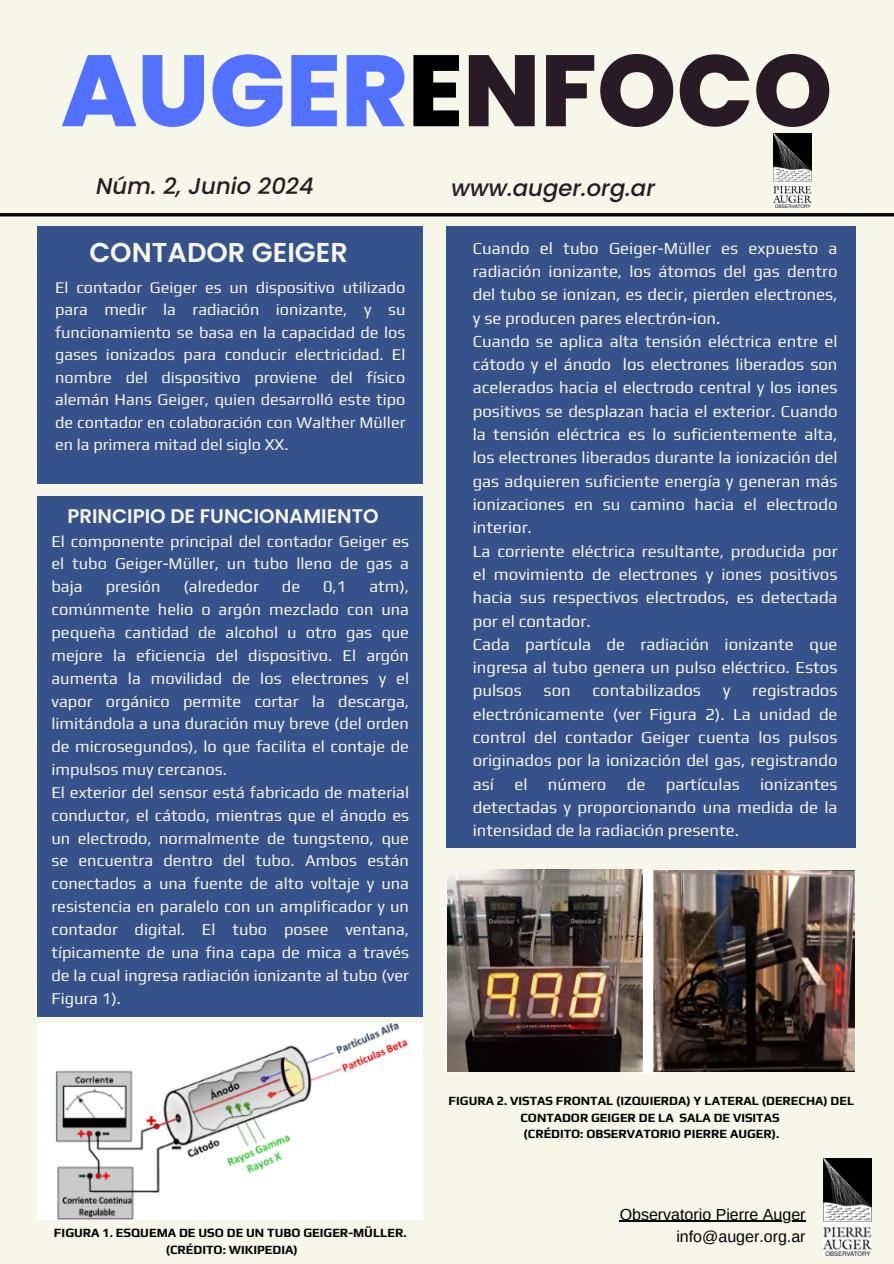
<style>
.page{position:relative;width:894px;height:1264px;background:#fff}
.page>*{position:absolute;margin:0;border:0;box-sizing:border-box;transform-origin:0 0}
.t1{font:800 100.95px "Poppins";color:#5271ff}
.t2{font:600 27.3px "Poppins";color:#f6f6e9}
.t3{font:italic 500 22.8px "Poppins";color:#291b25}
.t4{font:600 19.8px "Poppins";color:#f6f6e9}
.t5{font:16.8px/23.2px "Play";color:#f6f6e9}
.t6{font:16.5px/22.8px "Play";color:#f6f6e9;text-align:justify}
.t7{font:16.35px/22.5px "Play";color:#f6f6e9;text-align:justify}
.t8{font:16.05px/22px "Arimo";color:#000;text-align:right}
.t9{font:700 12.45px/16.6px "Play";color:#000;text-align:center}
.s1{color:#000}
.s2{color:#291b25}
</style>
<div class="page">
<div style="left:0;top:0;width:893px;height:1263px;background:#f6f6e9"></div>
<div style="left:38px;top:226px;width:385px;height:258px;background:#36528b"></div>
<div style="left:38px;top:496px;width:385px;height:521px;background:#36528b"></div>
<hr style="left:0;top:213px;width:893px;height:3px;background:#000">
<img style="left:823px;top:1158px;width:48px;height:97px">
<img style="left:773px;top:133px;width:37px;height:74px">
<div style="left:446px;top:226px;width:409px;height:622px;background:#36528b"></div>
<img style="left:38px;top:1023px;width:385px;height:196px">
<img style="left:446px;top:869px;width:409px;height:203px">
<hr style="left:619px;top:1220px;width:186px;height:1px;background:#000">
<p class="t1" style="left:61px;top:20px;width:772px">AUGER<span class="s1">E</span><span class="s2">NFOCO</span></p>
<h5 class="t3" style="left:96px;top:170px;width:219px">Núm. 2, Junio 2024</h5>
<h4 class="t2" style="left:89px;top:233px;width:260px">CONTADOR GEIGER</h4>
<h4 class="t7" style="left:55px;top:275px;width:352px">El contador Geiger es un dispositivo utilizado para medir la radiación ionizante, y su funcionamiento se basa en la capacidad de los gases ionizados para conducir electricidad. El nombre del dispositivo proviene del físico alemán Hans Geiger, quien desarrolló este tipo de contador en colaboración con Walther Müller en la primera mitad del siglo XX.</h4>
<p class="t4" style="left:67px;top:502px;width:312px">PRINCIPIO DE FUNCIONAMIENTO</p>
<p class="t6" style="left:51px;top:529px;width:359px">El componente principal del contador Geiger es el tubo Geiger-Müller, un tubo lleno de gas a baja</p>
<p class="t6" style="left:106px;top:575px;width:56px">presión</p>
<p class="t6" style="left:183px;top:575px;width:77px">(alrededor</p>
<p class="t6" style="left:282px;top:575px;width:20px">de</p>
<p class="t6" style="left:323px;top:575px;width:25px">0,1</p>
<p class="t6" style="left:51px;top:575px;width:359px;text-align:left;text-indent:318px">atm), comúnmente helio o argón mezclado con una pequeña cantidad de alcohol u otro gas que mejore la eficiencia del dispositivo. El argón aumenta la movilidad de los electrones y el vapor orgánico permite cortar la descarga, limitándola a una duración muy breve (del orden de microsegundos), lo que facilita el contaje de impulsos muy cercanos.<br>El exterior del sensor está fabricado de material conductor, el cátodo, mientras que el ánodo es un electrodo, normalmente de tungsteno, que se encuentra dentro del tubo. Ambos están conectados a una fuente de alto voltaje y una resistencia en paralelo con un amplificador y un contador digital. El tubo posee ventana, típicamente de una fina capa de mica a través de la cual ingresa radiación ionizante al tubo (ver Figura 1).</p>
<p class="t9" style="left:54px;top:1224px;width:354px">FIGURA 1. ESQUEMA DE USO DE UN TUBO GEIGER-MÜLLER.</p>
<p class="t9" style="left:166px;top:1241px;width:134px">(CRÉDITO: WIKIPEDIA)</p>
<h5 class="t3" style="left:451px;top:172px;width:205px">www.auger.org.ar</h5>
<p class="t5" style="left:472px;top:236px;width:366px">Cuando el tubo Geiger-Müller es expuesto a radiación ionizante, los átomos del gas dentro del tubo se ionizan, es decir, pierden electrones, y se producen pares electrón-ion.<br>Cuando se aplica alta tensión eléctrica entre el cátodo y el ánodo los electrones liberados son acelerados hacia el electrodo central y los iones positivos se desplazan hacia el exterior. Cuando la tensión eléctrica es lo suficientemente alta, los electrones liberados durante la ionización del gas adquieren suficiente energía y generan más ionizaciones en su camino hacia el electrodo interior.<br>La corriente eléctrica resultante, producida por el movimiento de electrones y iones positivos hacia sus respectivos electrodos, es detectada por el contador.<br>Cada partícula de radiación ionizante que ingresa al tubo genera un pulso eléctrico. Estos pulsos</p>
<h3 class="t4" style="left:482px;top:250px;width:322px">PRINCIPIO DEL FUNCIONAMIENTO</h3>
<p class="t5" style="left:472px;top:678px;width:366px;text-align:justify;text-indent:279px">registrados electrónicamente (ver Figura 2). La unidad de control del contador Geiger cuenta los pulsos originados por la ionización del gas, registrando así el número de partículas ionizantes detectadas y proporcionando una medida de la intensidad de la radiación presente.</p>
<p class="t5" style="left:543px;top:678px;width:29px">son</p>
<p class="t5" style="left:592px;top:678px;width:110px">contabilizados</p>
<p class="t5" style="left:722px;top:678px;width:9px">y</p>
<h5 class="t9" style="left:448px;top:1092px;width:407px">FIGURA 2. VISTAS FRONTAL (IZQUIERDA) Y LATERAL (DERECHA) DEL<br>CONTADOR GEIGER DE LA SALA DE VISITAS</h5>
<p class="t9" style="left:523px;top:1125px;width:257px">(CRÉDITO: OBSERVATORIO PIERRE AUGER).</p>
<p class="t8" style="left:619px;top:1202px;width:187px">Observatorio Pierre Auger info@auger.org.ar</p>
</div>
